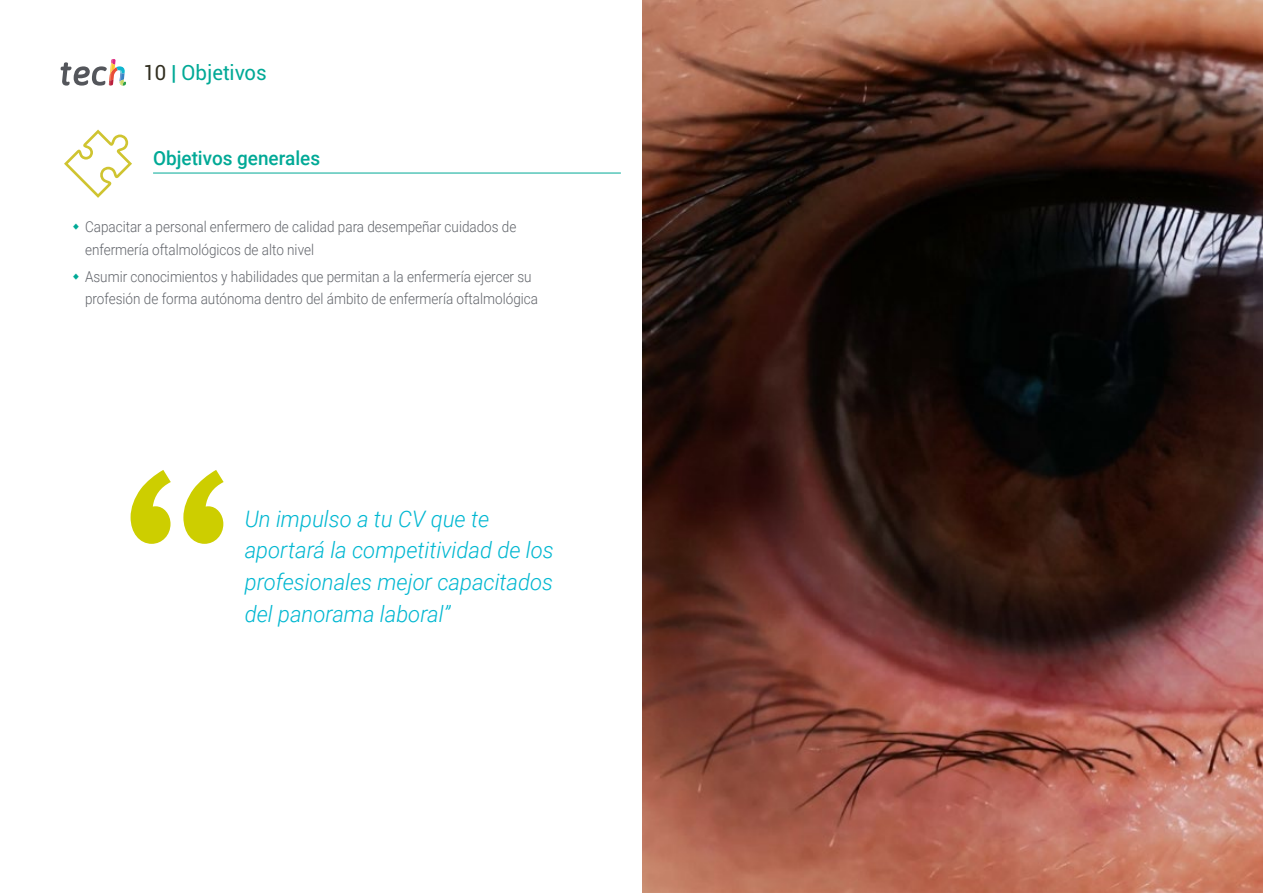
<style>
.page{position:relative;width:1263px;height:893px;background:#fff}
.page>*{position:absolute;margin:0;border:0;box-sizing:border-box;transform-origin:0 0}
.t1{font:italic 300 22.65px/31.8px "Roboto";color:#00b7d1}
.t2{font:21px "Roboto";color:#00a996}
.t3{font:500 19.5px "Roboto";color:#00a996}
.t4{font:300 15px/22.5px "Roboto";color:#61646a;scale:.9 1}
.s1{color:#312e20}
</style>
<div class="page">
<img style="left:642px;top:0;width:621px;height:893px">
<hr style="left:153px;top:173px;width:468px;height:1px;background:#00a996">
<svg style="left:64px;top:130px;width:68px;height:68px"></svg>
<svg style="left:61px;top:59px;width:65px;height:27px"></svg>
<svg style="left:131px;top:470px;width:93px;height:74px"></svg>
<h2 class="t2" style="left:144px;top:57px;width:125px"><span class="s1">10</span> | Objetivos</h2>
<h3 class="t3" style="left:153px;top:144px;width:169px">Objetivos generales</h3>
<p class="t4" style="left:85px;top:215px;width:481px">Capacitar a personal enfermero de calidad para desempeñar cuidados de enfermería oftalmológicos de alto nivel</p>
<p class="t4" style="left:85px;top:264px;width:505px">Asumir conocimientos y habilidades que permitan a la enfermería ejercer su profesión de forma autónoma dentro del ámbito de enfermería oftalmológica</p>
<h1 class="t1" style="left:245px;top:502px;width:310px">Un impulso a tu CV que te aportará la competitividad de los profesionales mejor capacitados del panorama laboral”</h1>
</div>
